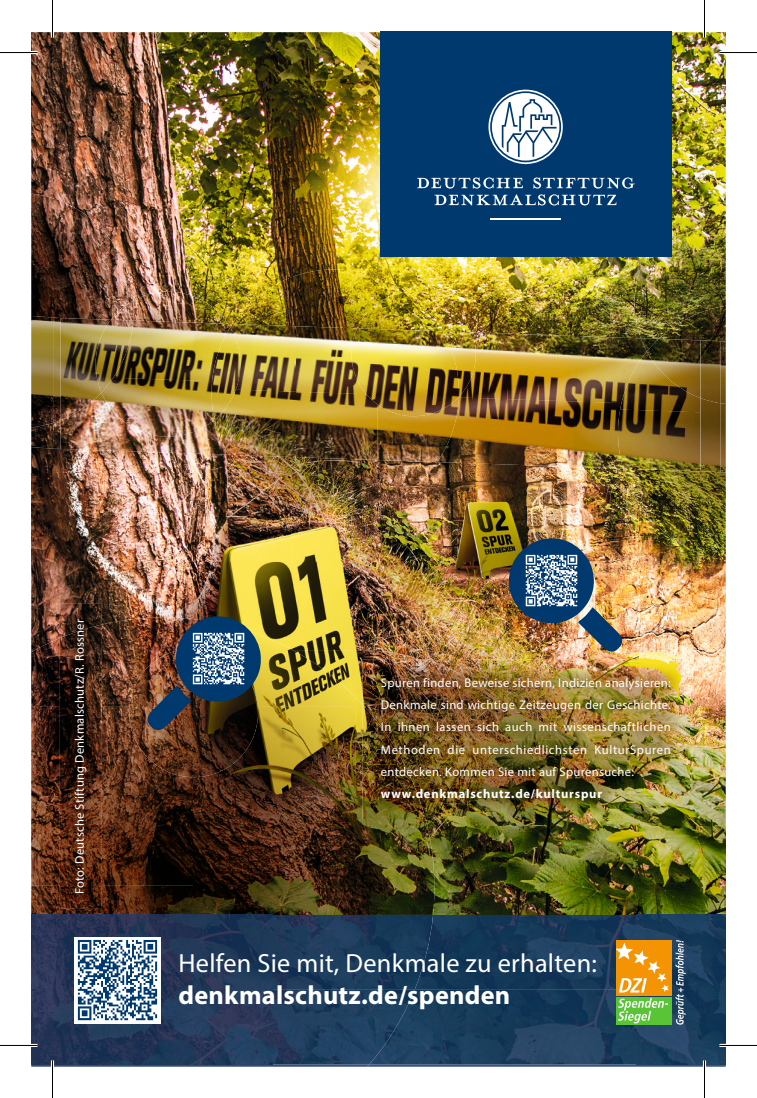
<style>
.page{position:relative;width:757px;height:1098px;background:#fff}
.page>*{position:absolute;margin:0;border:0;box-sizing:border-box;transform-origin:0 0}
.t1{font:26.25px "Myriad Pro";letter-spacing:.01em;color:#fff}
.t2{font:700 26.25px "Myriad Pro";letter-spacing:.01em;color:#fff}
.t3{font:12.5px/22.2px "Myriad Pro";letter-spacing:.025em;color:#fff;text-align:justify}
.t4{font:700 12.5px "Myriad Pro";letter-spacing:.06em;color:#fff}
</style>
<div class="page">
<img style="left:31px;top:33px;width:695px;height:176px">
<img style="left:133px;top:209px;width:502px;height:88px">
<img style="left:228px;top:297px;width:4px;height:27px">
<img style="left:472px;top:297px;width:80px;height:36px">
<img style="left:552px;top:297px;width:83px;height:39px">
<img style="left:31px;top:448px;width:174px;height:169px">
<img style="left:205px;top:454px;width:86px;height:107px">
<img style="left:437px;top:464px;width:115px;height:9px">
<img style="left:552px;top:467px;width:87px;height:192px">
<img style="left:291px;top:473px;width:174px;height:88px">
<img style="left:465px;top:473px;width:87px;height:441px">
<img style="left:639px;top:560px;width:87px;height:354px">
<img style="left:205px;top:561px;width:173px;height:89px">
<img style="left:378px;top:561px;width:88px;height:98px">
<img style="left:355px;top:650px;width:24px;height:46px">
<img style="left:436px;top:818px;width:30px;height:96px">
<img style="left:552px;top:818px;width:87px;height:96px">
<img style="left:31px;top:617px;width:324px;height:268px">
<img style="left:355px;top:696px;width:8px;height:99px">
<img style="left:355px;top:795px;width:81px;height:119px">
<img style="left:31px;top:885px;width:162px;height:29px">
<img style="left:193px;top:885px;width:162px;height:29px">
<img style="left:123px;top:648px;width:141px;height:129px">
<img style="left:31px;top:194px;width:102px;height:124px">
<img style="left:623px;top:471px;width:103px;height:89px">
<img style="left:133px;top:292px;width:95px;height:28px">
<img style="left:111px;top:300px;width:23px;height:20px">
<img style="left:635px;top:202px;width:91px;height:136px">
<img style="left:659px;top:305px;width:67px;height:35px">
<img style="left:232px;top:269px;width:175px;height:57px">
<img style="left:229px;top:457px;width:208px;height:58px">
<img style="left:147px;top:616px;width:115px;height:114px">
<img style="left:190px;top:630px;width:57px;height:56px">
<img style="left:509px;top:537px;width:113px;height:114px">
<img style="left:523px;top:552px;width:56px;height:56px">
<img style="left:60px;top:603px;width:42px;height:21px">
<img style="left:60px;top:624px;width:42px;height:284px">
<img style="left:433px;top:914px;width:204px;height:75px">
<img style="left:637px;top:914px;width:89px;height:149px">
<img style="left:415px;top:989px;width:222px;height:74px">
<svg style="left:31px;top:1063px;width:695px;height:3px;background:#314b70"></svg>
<img style="left:31px;top:914px;width:402px;height:75px">
<img style="left:31px;top:989px;width:384px;height:74px">
<div style="left:616px;top:939px;width:56px;height:56px;background:#f59403"></div>
<div style="left:616px;top:996px;width:56px;height:28px;background:#58c436"></div>
<svg style="left:616px;top:942px;width:53px;height:81px"></svg>
<svg style="left:675px;top:939px;width:11px;height:85px"></svg>
<img style="left:74px;top:936px;width:87px;height:87px">
<img style="left:363px;top:659px;width:244px;height:80px">
<img style="left:607px;top:659px;width:82px;height:159px">
<img style="left:425px;top:739px;width:183px;height:79px">
<img style="left:363px;top:704px;width:62px;height:114px">
<div style="left:380px;top:31px;width:292px;height:226px;background:#00396e"></div>
<hr style="left:490px;top:218px;width:71px;height:1px;background:#fff">
<svg style="left:434px;top:194px;width:182px;height:11px"></svg>
<svg style="left:417px;top:177px;width:106px;height:11px"></svg>
<svg style="left:533px;top:177px;width:102px;height:11px"></svg>
<svg style="left:488px;top:90px;width:75px;height:74px"></svg>
<img style="left:61px;top:420px;width:85px;height:32px">
<img style="left:146px;top:436px;width:69px;height:18px">
<img style="left:61px;top:318px;width:50px;height:102px">
<img style="left:133px;top:320px;width:97px;height:57px">
<img style="left:101px;top:377px;width:114px;height:59px">
<img style="left:91px;top:320px;width:42px;height:72px">
<img style="left:480px;top:332px;width:27px;height:65px">
<img style="left:507px;top:333px;width:70px;height:66px">
<img style="left:577px;top:336px;width:70px;height:65px">
<img style="left:437px;top:397px;width:70px;height:67px">
<img style="left:507px;top:399px;width:70px;height:68px">
<img style="left:577px;top:401px;width:43px;height:67px">
<img style="left:620px;top:351px;width:81px;height:58px">
<img style="left:618px;top:409px;width:83px;height:62px">
<img style="left:641px;top:338px;width:18px;height:13px">
<img style="left:647px;top:339px;width:73px;height:59px">
<img style="left:230px;top:324px;width:66px;height:65px">
<img style="left:296px;top:326px;width:61px;height:65px">
<img style="left:215px;top:389px;width:81px;height:68px">
<img style="left:296px;top:391px;width:81px;height:69px">
<img style="left:377px;top:415px;width:82px;height:47px">
<img style="left:212px;top:327px;width:36px;height:92px">
<img style="left:443px;top:292px;width:29px;height:39px">
<img style="left:357px;top:292px;width:86px;height:38px">
<img style="left:459px;top:331px;width:21px;height:66px">
<img style="left:347px;top:328px;width:56px;height:87px">
<img style="left:403px;top:330px;width:56px;height:86px">
<img style="left:31px;top:427px;width:22px;height:21px">
<img style="left:31px;top:316px;width:30px;height:111px">
<img style="left:53px;top:423px;width:8px;height:26px">
<img style="left:53px;top:318px;width:8px;height:105px">
<img style="left:720px;top:404px;width:6px;height:68px">
<img style="left:701px;top:340px;width:25px;height:64px">
<img style="left:701px;top:398px;width:19px;height:74px">
<hr style="left:0;top:51px;width:38px;height:3px;background:#fff">
<hr style="left:719px;top:51px;width:38px;height:3px;background:#fff">
<hr style="left:0;top:1043px;width:38px;height:3px;background:#fff">
<hr style="left:719px;top:1043px;width:38px;height:3px;background:#fff">
<hr style="left:51px;top:0;width:3px;height:37px;background:#fff">
<hr style="left:51px;top:1060px;width:3px;height:37px;background:#fff">
<hr style="left:703px;top:0;width:3px;height:37px;background:#fff">
<hr style="left:703px;top:1060px;width:3px;height:37px;background:#fff">
<hr style="left:0;top:52px;width:38px;height:1px;background:#000">
<hr style="left:719px;top:52px;width:38px;height:1px;background:#000">
<hr style="left:0;top:1044px;width:38px;height:1px;background:#000">
<hr style="left:719px;top:1044px;width:38px;height:1px;background:#000">
<hr style="left:52px;top:0;width:1px;height:37px;background:#000">
<hr style="left:52px;top:1060px;width:1px;height:37px;background:#000">
<hr style="left:704px;top:0;width:1px;height:37px;background:#000">
<hr style="left:704px;top:1060px;width:1px;height:37px;background:#000">
<p class="t3" style="left:68px;top:894px;width:277px;rotate:-90deg">Foto: Deutsche Stiftung Denkmalschutz/R. Rossner</p>
<p class="t3" style="left:381px;top:671px;width:291px">Spuren finden, Beweise sichern, Indizien analysieren:<br>Denkmale sind wichtige Zeitzeugen der Geschichte.<br>In ihnen lassen sich auch mit wissenschaftlichen Methoden die unterschiedlichsten KulturSpuren entdecken. Kommen Sie mit auf Spurensuche:</p>
<p class="t4" style="left:381px;top:785px;width:223px">www.denkmalschutz.de/kulturspur</p>
<h1 class="t1" style="left:178px;top:946px;width:420px">Helfen Sie mit, Denkmale zu erhalten:</h1>
<h1 class="t2" style="left:178px;top:977px;width:333px">denkmalschutz.de/spenden</h1>
</div>
